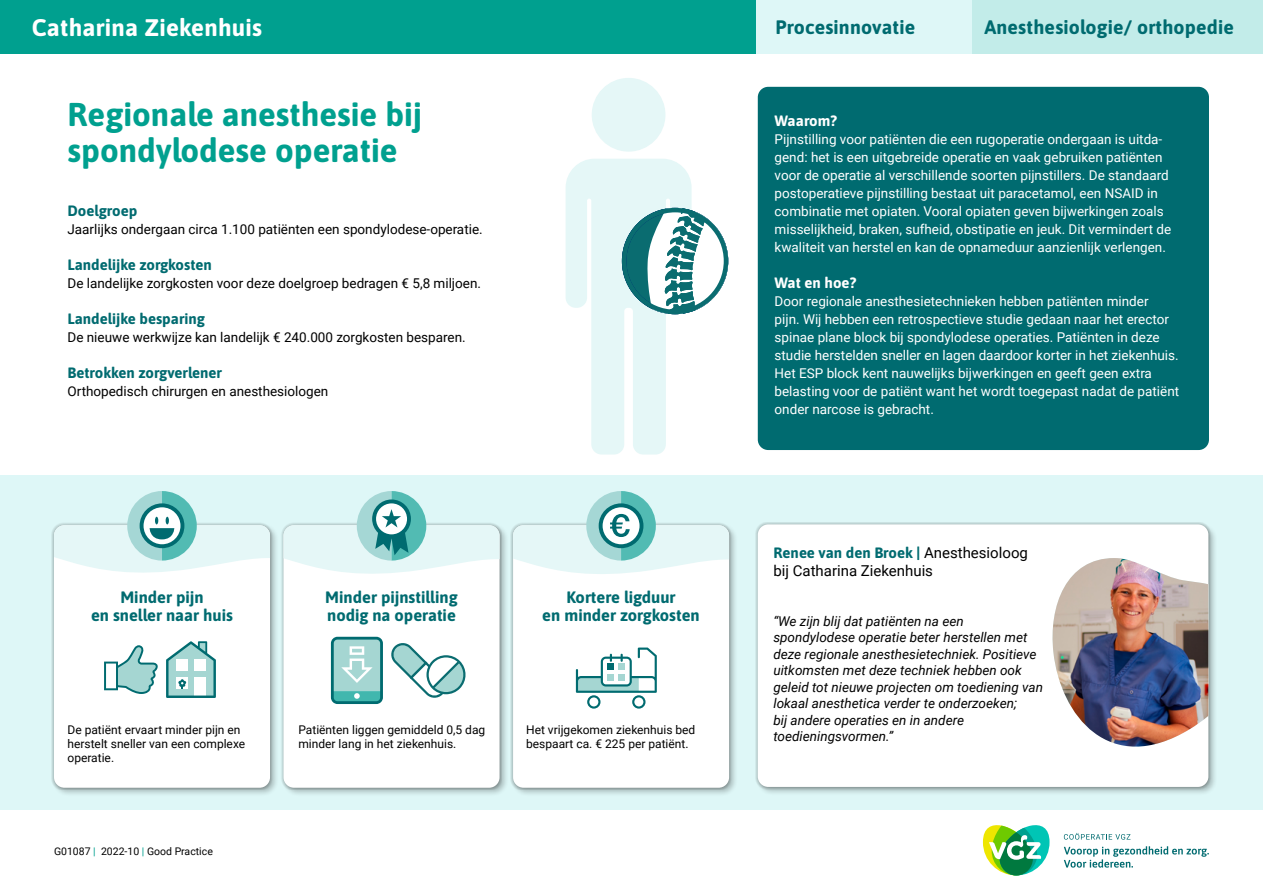
<style>
.page{position:relative;width:1263px;height:893px;background:#fff}
.page>*{position:absolute;margin:0;border:0;box-sizing:border-box;transform-origin:0 0}
._2_Titel_GP{font:700 33px/36px "Asap";color:#00a08f}
._1_Aanbieder_GP{font:700 24px "Asap";letter-spacing:.01em;color:#fff}
._1_Soort_GP{font:700 19.5px "Asap";letter-spacing:.01em;color:#006b70}
._3_Tussenkop_blokken{font:700 16.5px/18px "Asap";color:#006b70;text-align:center}
._4_tussenkop_GP{font:700 15px "Asap";color:#006b70}
._8_naam_ambassadeur{font:700 15px "Asap";color:#006b70}
._8_naam_ambassadeur-2{font:15px "Roboto";color:#000}
._3_Tussenkop_wit{font:700 15px "Asap";color:#fff}
._6_plat_wit{font:13.5px/18px "Roboto";color:#fff}
._9_quote{font:italic 13.5px/16.5px "Roboto";color:#000}
._5_plat_GP{font:13.5px "Roboto";color:#000}
.Tekst_in_kaders_GP{font:12px/14.2px "Roboto";color:#000}
.t1{font:10.5px "Roboto";color:#000}
.s1{color:#00a08f}
.s2{font-family:"Roboto";font-weight:400;color:#000}
</style>
<div class="page">
<div style="left:0;top:476px;width:1263px;height:334px;background:#def7f7"></div>
<div style="left:758px;top:87px;width:451px;height:363px;background:#006b70;border-radius:10px"></div>
<div style="left:756px;top:522px;width:462px;height:274px;background:#000;opacity:.25"></div>
<div style="left:755px;top:522px;width:456px;height:267px;background:#000;opacity:.35"></div>
<div style="left:758px;top:524px;width:450px;height:263px;background:#fff;border-radius:10px"></div>
<svg style="left:1003px;top:780px;width:205px;height:16px"></svg>
<img style="left:1052px;top:558px;width:156px;height:189px">
<div style="left:592px;top:78px;width:73px;height:74px;background:#e5f7f7;border-radius:50%"></div>
<div style="left:52px;top:523px;width:227px;height:274px;background:#000;opacity:.25"></div>
<div style="left:51px;top:522px;width:222px;height:268px;background:#000;opacity:.35"></div>
<div style="left:54px;top:525px;width:216px;height:263px;background:#fff;border-radius:10px"></div>
<svg style="left:54px;top:491px;width:216px;height:82px"></svg>
<div style="left:281px;top:523px;width:228px;height:274px;background:#000;opacity:.25"></div>
<div style="left:281px;top:522px;width:221px;height:268px;background:#000;opacity:.35"></div>
<div style="left:283px;top:525px;width:216px;height:263px;background:#fff;border-radius:10px"></div>
<svg style="left:284px;top:491px;width:216px;height:109px"></svg>
<div style="left:511px;top:523px;width:227px;height:274px;background:#000;opacity:.25"></div>
<div style="left:510px;top:522px;width:222px;height:268px;background:#000;opacity:.35"></div>
<div style="left:513px;top:525px;width:216px;height:263px;background:#fff;border-radius:10px"></div>
<svg style="left:513px;top:491px;width:216px;height:83px"></svg>
<div style="left:756px;top:0;width:284px;height:54px;background:#def7f7"></div>
<div style="left:972px;top:0;width:291px;height:54px;background:#c2ece9"></div>
<div style="left:0;top:0;width:756px;height:54px;background:#00a08f"></div>
<svg style="left:1064px;top:833px;width:66px;height:7px"></svg>
<svg style="left:1064px;top:846px;width:145px;height:22px"></svg>
<svg style="left:982px;top:825px;width:68px;height:51px"></svg>
<svg style="left:566px;top:159px;width:162px;height:295px"></svg>
<svg style="left:391px;top:643px;width:74px;height:55px"></svg>
<svg style="left:331px;top:637px;width:52px;height:67px;background:#84c3c1"></svg>
<svg style="left:104px;top:645px;width:54px;height:49px"></svg>
<svg style="left:166px;top:641px;width:50px;height:57px"></svg>
<svg style="left:576px;top:647px;width:81px;height:62px"></svg>
<div style="left:618px;top:674px;width:7px;height:6px;background:#a5d6d2"></div>
<p class="_1_Aanbieder_GP" style="left:32px;top:11px;width:232px">Catharina Ziekenhuis</p>
<p class="_1_Soort_GP" style="left:775px;top:14px;width:141px">Procesinnovatie</p>
<p class="_1_Soort_GP" style="left:984px;top:14px;width:251px">Anesthesiologie/ orthopedie</p>
<h1 class="_2_Titel_GP" style="left:68px;top:95px;width:356px">Regionale anesthesie bij spondylodese operatie</h1>
<p class="_4_tussenkop_GP" style="left:68px;top:200px;width:71px">Doelgroep</p>
<p class="_5_plat_GP" style="left:68px;top:220px;width:417px">Jaarlijks ondergaan circa 1.100 patiënten een spondylodese-operatie.</p>
<p class="_4_tussenkop_GP" style="left:68px;top:254px;width:146px">Landelijke zorgkosten</p>
<p class="_5_plat_GP" style="left:68px;top:274px;width:415px">De landelijke zorgkosten voor deze doelgroep bedragen € 5,8 miljoen.</p>
<p class="_4_tussenkop_GP" style="left:68px;top:308px;width:139px">Landelijke besparing</p>
<p class="_5_plat_GP" style="left:68px;top:328px;width:400px">De nieuwe werkwijze kan landelijk € 240.000 zorgkosten besparen.</p>
<p class="_4_tussenkop_GP" style="left:68px;top:362px;width:156px">Betrokken zorgverlener</p>
<p class="_5_plat_GP" style="left:68px;top:382px;width:262px">Orthopedisch chirurgen en anesthesiologen</p>
<p class="_3_Tussenkop_blokken" style="left:91px;top:587px;width:143px">Minder pijn<br>en sneller naar huis</p>
<p class="_3_Tussenkop_blokken" style="left:325px;top:587px;width:134px;text-align:left">Minder pijnstilling nodig na operatie</p>
<p class="_3_Tussenkop_blokken" style="left:542px;top:587px;width:159px">Kortere ligduur<br>en minder zorgkosten</p>
<p class="Tekst_in_kaders_GP" style="left:68px;top:722px;width:179px">De patiënt ervaart minder pijn en herstelt sneller van een complexe operatie.</p>
<p class="Tekst_in_kaders_GP" style="left:298px;top:722px;width:188px">Patiënten liggen gemiddeld 0,5 dag minder lang in het ziekenhuis.</p>
<p class="Tekst_in_kaders_GP" style="left:526px;top:722px;width:171px">Het vrijgekomen ziekenhuis bed bespaart ca. € 225 per patiënt.</p>
<p class="t1" style="left:54px;top:843px;width:160px">G01087 <span class="s1">|</span> 2022-10 <span class="s1">|</span> Good Practice</p>
<p class="_3_Tussenkop_wit" style="left:774px;top:110px;width:64px">Waarom?</p>
<p class="_6_plat_wit" style="left:774px;top:130px;width:398px">Pijnstilling voor patiënten die een rugoperatie ondergaan is uitda&shy;gend: het is een uitgebreide operatie en vaak gebruiken patiënten voor de operatie al verschillende soorten pijnstillers. De standaard postoperatieve pijnstilling bestaat uit paracetamol, een NSAID in combinatie met opiaten. Vooral opiaten geven bijwerkingen zoals misselijkheid, braken, sufheid, obstipatie en jeuk. Dit vermindert de kwaliteit van herstel en kan de opnameduur aanzienlijk verlengen.</p>
<p class="_3_Tussenkop_wit" style="left:774px;top:272px;width:83px">Wat en hoe?</p>
<p class="_6_plat_wit" style="left:774px;top:292px;width:406px">Door regionale anesthesietechnieken hebben patiënten minder<br>pijn. Wij hebben een retrospectieve studie gedaan naar het erector spinae plane block bij spondylodese operaties. Patiënten in deze studie herstelden sneller en lagen daardoor korter in het ziekenhuis.<br>Het ESP block kent nauwelijks bijwerkingen en geeft geen extra belasting voor de patiënt want het wordt toegepast nadat de patiënt onder narcose is gebracht.</p>
<p class="_8_naam_ambassadeur" style="left:773px;top:542px;width:256px">Renee van den Broek | <span class="s2">Anesthesioloog</span></p>
<p class="_8_naam_ambassadeur-2" style="left:773px;top:560px;width:161px">bij Catharina Ziekenhuis</p>
<p class="_9_quote" style="left:773px;top:612px;width:271px">“We zijn blij dat patiënten na een spondylodese operatie beter herstellen met deze regionale anesthesietechniek. Positieve uitkomsten met deze techniek hebben ook geleid tot nieuwe projecten om toediening van lokaal anesthetica verder te onderzoeken;<br>bij andere operaties en in andere toedieningsvormen.”</p>
</div>
